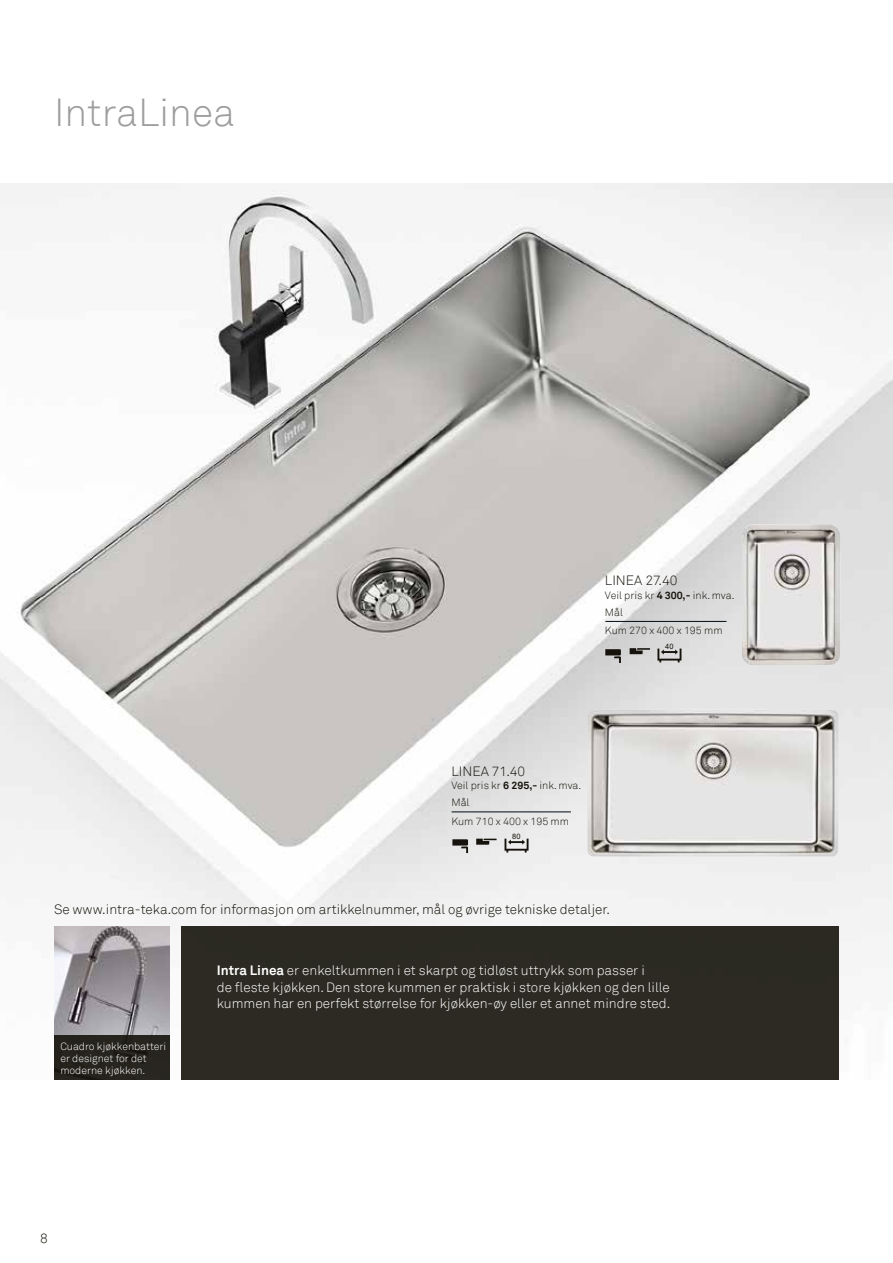
<style>
.page{position:relative;width:893px;height:1263px;background:#fff}
.page>*{position:absolute;margin:0;border:0;box-sizing:border-box;transform-origin:0 0}
.t1{font:300 39px "Akkurat";color:#9c9d9c}
.t2{font:300 13.5px/16.5px "Akkurat";color:#fff}
.t3{font:300 13.5px "Akkurat";color:#15130b}
.t4{font:300 10.5px/17.1px "Akkurat";color:#15130b}
.t5{font:300 10.5px/12px "Akkurat";color:#fff}
.t6{font:7.5px "Arial";color:#15130b}
.s1{font-weight:700}
</style>
<div class="page">
<img style="left:0;top:183px;width:893px;height:897px">
<img style="left:587px;top:710px;width:251px;height:147px">
<img style="left:742px;top:524px;width:85px;height:99px">
<img style="left:54px;top:926px;width:115px;height:109px">
<div style="left:182px;top:926px;width:657px;height:156px;background:#2c2a23"></div>
<div style="left:54px;top:1035px;width:115px;height:46px;background:#26241d"></div>
<div style="left:0;top:1080px;width:893px;height:183px;background:#fff"></div>
<hr style="left:452px;top:812px;width:119px;height:1px;background:#000c12">
<svg style="left:504px;top:839px;width:24px;height:13px"></svg>
<svg style="left:452px;top:839px;width:16px;height:14px"></svg>
<svg style="left:476px;top:839px;width:21px;height:6px"></svg>
<hr style="left:605px;top:621px;width:121px;height:1px;background:#000c12">
<svg style="left:657px;top:648px;width:24px;height:14px"></svg>
<svg style="left:605px;top:649px;width:16px;height:14px"></svg>
<svg style="left:630px;top:648px;width:20px;height:6px"></svg>
<h1 class="t1" style="left:54px;top:89px;width:182px">IntraLinea</h1>
<p class="t3" style="left:605px;top:572px;width:74px">LINEA 27.40</p>
<p class="t4" style="left:605px;top:587px;width:131px">Veil pris kr <span class="s1">4 300,-</span> ink. mva.<br>Mål</p>
<p class="t4" style="left:605px;top:622px;width:119px">Kum 270 x 400 x 195 mm</p>
<p class="t6" style="left:665px;top:641px;width:10px">40</p>
<p class="t3" style="left:451px;top:763px;width:75px">LINEA 71.40</p>
<p class="t4" style="left:451px;top:777px;width:131px">Veil pris kr <span class="s1">6 295,-</span> ink. mva.<br>Mål</p>
<p class="t4" style="left:451px;top:813px;width:119px">Kum 710 x 400 x 195 mm</p>
<p class="t6" style="left:512px;top:831px;width:10px">80</p>
<p class="t3" style="left:54px;top:902px;width:557px">Se www.intra-teka.com for informasjon om artikkelnummer, mål og øvrige tekniske detaljer.</p>
<p class="t5" style="left:60px;top:1041px;width:107px">Cuadro kjøkkenbatteri er designet for det moderne kjøkken.</p>
<p class="t2" style="left:217px;top:962px;width:455px"><span class="s1">Intra Linea</span> er enkeltkummen i et skarpt og tidløst uttrykk som passer i<br>de fleste kjøkken. Den store kummen er praktisk i store kjøkken og den lille kummen har en perfekt størrelse for kjøkken-øy eller et annet mindre sted.</p>
<p class="t3" style="left:40px;top:1230px;width:9px">8</p>
</div>
